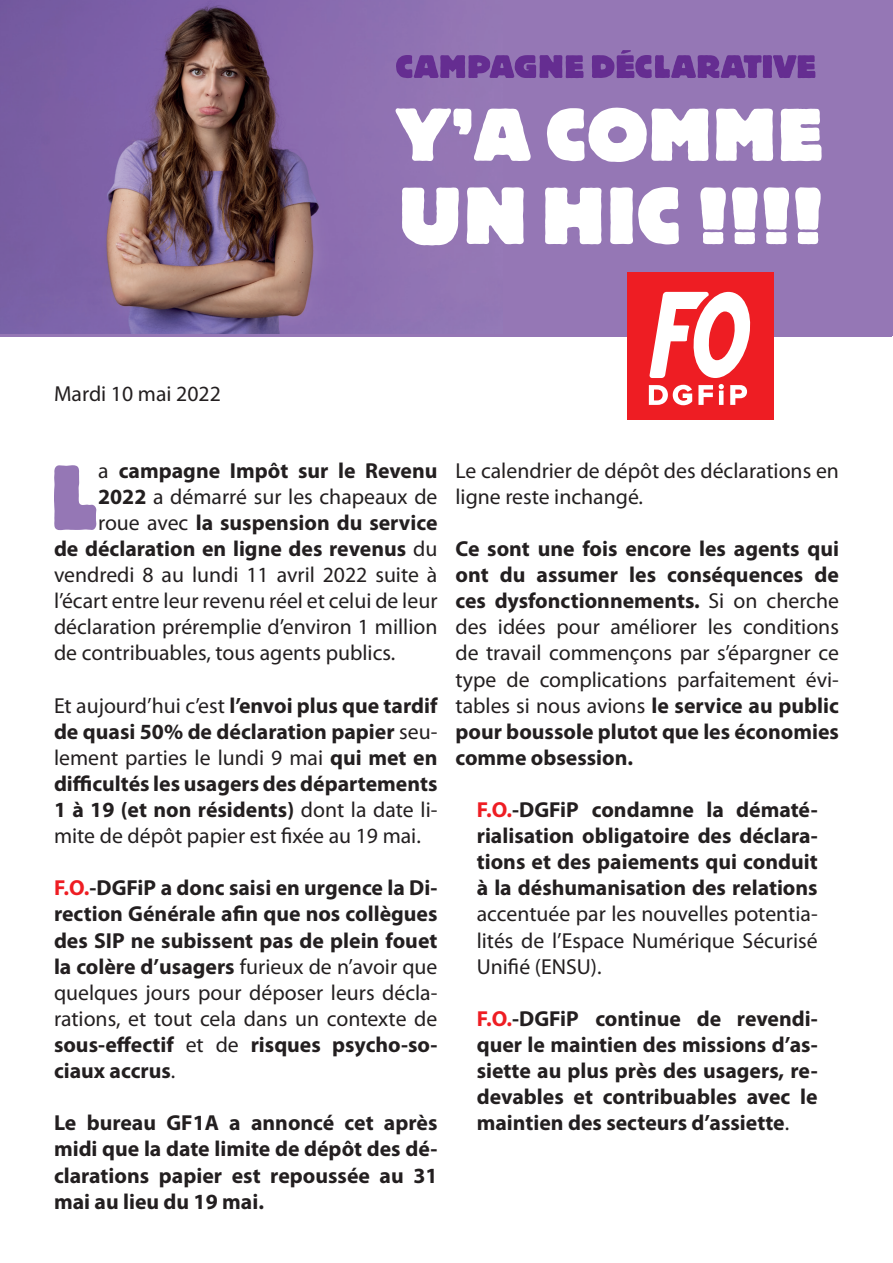
<style>
.page{position:relative;width:893px;height:1263px;background:#fff}
.page>*{position:absolute;margin:0;border:0;box-sizing:border-box;transform-origin:0 0}
.t1{font:800 91.2px "Block BE";color:#9577b5}
.t2{font:700 21.75px/26.1px "Myriad Pro";color:#231f20;text-align:justify}
.t3{font:21.75px/26.1px "Myriad Pro";color:#231f20}
.s1{font-weight:400}
.s2{font-weight:700}
.s3{color:#ee1d23}
</style>
<div class="page">
<div style="left:0;top:1px;width:891px;height:336px;background:#9577b5"></div>
<img style="left:0;top:0;width:502px;height:334px">
<svg style="left:396px;top:108px;width:135px;height:53px"></svg>
<svg style="left:547px;top:108px;width:162px;height:54px"></svg>
<svg style="left:716px;top:109px;width:57px;height:52px;background:#eeeaf3"></svg>
<svg style="left:781px;top:109px;width:41px;height:52px;background:#f2eff6"></svg>
<svg style="left:402px;top:188px;width:57px;height:57px"></svg>
<svg style="left:467px;top:187px;width:57px;height:57px;background:#f1eef5"></svg>
<svg style="left:545px;top:188px;width:56px;height:56px;background:#f0ebf4"></svg>
<svg style="left:610px;top:187px;width:69px;height:57px"></svg>
<svg style="left:700px;top:187px;width:26px;height:57px"></svg>
<svg style="left:732px;top:187px;width:25px;height:57px"></svg>
<svg style="left:764px;top:187px;width:25px;height:57px"></svg>
<svg style="left:795px;top:187px;width:26px;height:57px"></svg>
<svg style="left:396px;top:55px;width:187px;height:23px"></svg>
<svg style="left:592px;top:50px;width:223px;height:28px"></svg>
<div style="left:627px;top:272px;width:147px;height:147px;background:#ee1d23"></div>
<svg style="left:649px;top:385px;width:43px;height:20px"></svg>
<svg style="left:698px;top:385px;width:15px;height:20px"></svg>
<svg style="left:719px;top:384px;width:5px;height:21px"></svg>
<svg style="left:730px;top:385px;width:17px;height:20px"></svg>
<svg style="left:649px;top:292px;width:102px;height:86px"></svg>
<p class="t3" style="left:54px;top:380px;width:168px">Mardi 10 mai 2022</p>
<p class="t1" style="left:51px;top:447px;width:49px">L</p>
<p class="t2" style="left:98px;top:457px;width:341px"><span class="s1">a</span> campagne Impôt sur le Revenu</p>
<p class="t3" style="left:98px;top:483px;width:341px"><span class="s2">2022</span> a démarré sur les chapeaux de</p>
<p class="t2" style="left:98px;top:509px;width:341px"><span class="s1">roue avec</span> la suspension du service</p>
<p class="t2" style="left:54px;top:535px;width:385px">de déclaration en ligne des revenus <span class="s1">du</span></p>
<p class="t3" style="left:54px;top:561px;width:385px">vendredi 8 au lundi 11 avril 2022 suite à</p>
<p class="t3" style="left:54px;top:587px;width:385px">l’écart entre leur revenu réel et celui de leur</p>
<p class="t3" style="left:54px;top:614px;width:385px">déclaration préremplie d’environ 1 million</p>
<p class="t3" style="left:54px;top:640px;width:343px">de contribuables, tous agents publics.</p>
<p class="t2" style="left:54px;top:691px;width:385px"><span class="s1">Et aujourd’hui c’est</span> l’envoi plus que tardif de quasi 50% de déclaration papier <span class="s1">seu&shy;lement parties le lundi 9 mai</span> qui met en difficultés les usagers des départements 1 à 19 (et non résidents) <span class="s1">dont la date li&shy;mite de dépôt papier est fixée au 19 mai.</span></p>
<p class="t2" style="left:54px;top:874px;width:385px"><span class="s3">F.O.</span>-DGFiP a donc saisi en urgence la Di&shy;rection Générale afin que nos collègues des SIP ne subissent pas de plein fouet la colère d’usagers <span class="s1">furieux de n’avoir que quelques jours pour déposer leurs décla&shy;rations, et tout cela dans un contexte de </span>sous-effectif <span class="s1">et de</span> risques psycho-so&shy;ciaux accrus<span class="s1">.</span></p>
<p class="t2" style="left:54px;top:1109px;width:385px">Le bureau GF1A a annoncé cet après midi que la date limite de dépôt des dé&shy;clarations papier est repoussée au 31 mai au lieu du 19 mai.</p>
<p class="t3" style="left:455px;top:457px;width:385px">Le calendrier de dépôt des déclarations en ligne reste inchangé.</p>
<p class="t2" style="left:455px;top:535px;width:385px">Ce sont une fois encore les agents qui ont du assumer les conséquences de ces dysfonctionnements. <span class="s1">Si on cherche des idées pour améliorer les conditions de travail commençons par s’épargner ce type de complications parfaitement évi&shy;tables si nous avions</span> le service au public pour boussole plutot que les économies comme obsession.</p>
<p class="t2" style="left:477px;top:796px;width:342px"><span class="s3">F.O.</span>-DGFiP condamne la dématé&shy;rialisation obligatoire des déclara&shy;tions et des paiements qui conduit à la déshumanisation des relations <span class="s1">accentuée par les nouvelles potentia&shy;lités de l’Espace Numérique Sécurisé Unifié (ENSU).</span></p>
<p class="t2" style="left:477px;top:1005px;width:342px"><span class="s3">F.O.</span>-DGFiP continue de revendi&shy;quer le maintien des missions d’as&shy;siette au plus près des usagers, re&shy;devables et contribuables avec le maintien des secteurs d’assiette<span class="s1">.</span></p>
</div>
